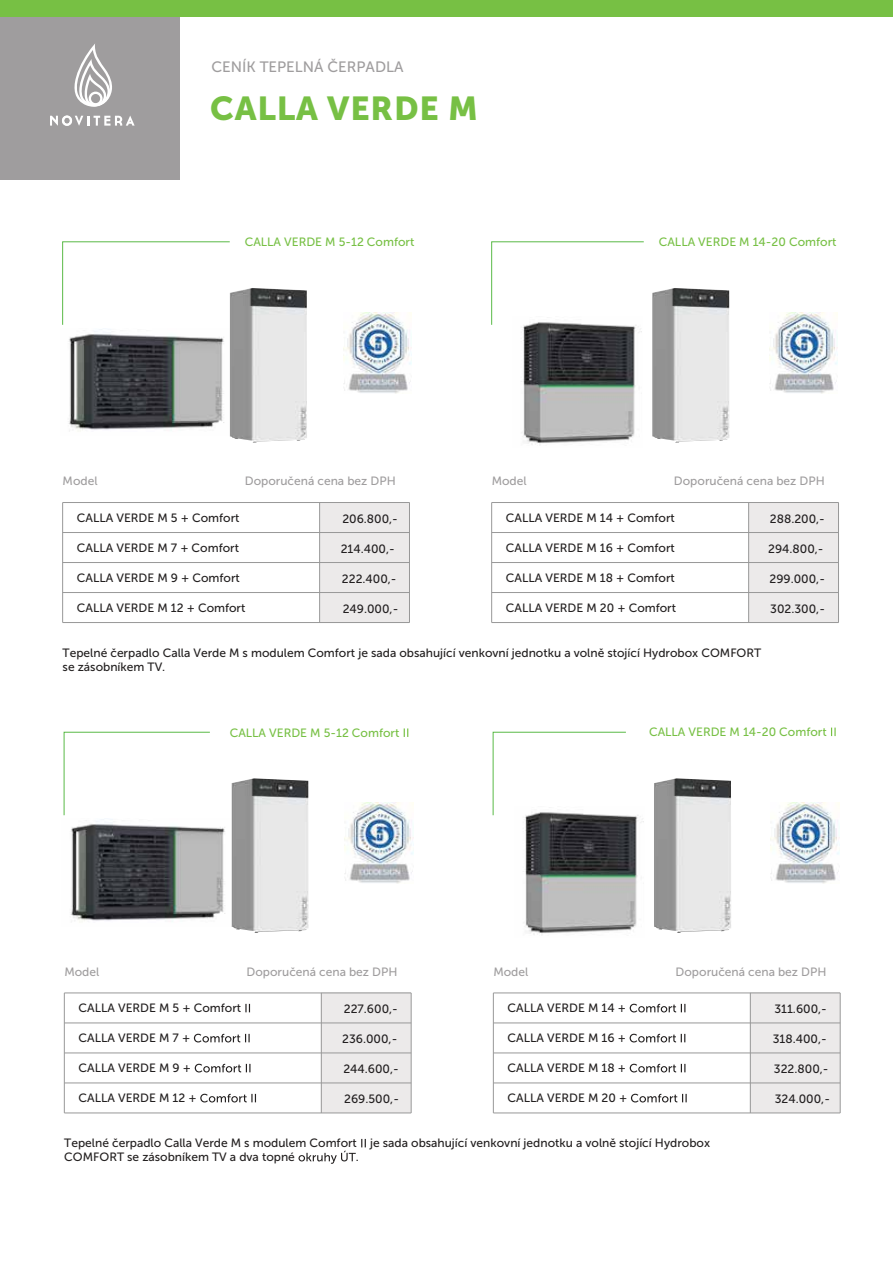
<style>
.page{position:relative;width:893px;height:1263px;background:#fff}
.page>*{position:absolute;margin:0;border:0;box-sizing:border-box;transform-origin:0 0}
.t1{font:33px "Museo Sans 900";letter-spacing:.025em;color:#77c044}
.t2{font:15px "Museo Sans 500";color:#9f9d9e}
.t3{font:12px/14px "Museo Sans 500";color:#221f1f}
.t4{font:12px "Museo Sans 500";color:#221f20}
.t5{font:12px "Museo Sans 500";color:#9f9d9e}
.t6{font:12px "Museo Sans 500";color:#77c044}
</style>
<div class="page">
<img style="left:343px;top:312px;width:69px;height:81px">
<img style="left:769px;top:312px;width:69px;height:81px">
<div style="left:0;top:0;width:180px;height:180px;background:#9f9d9e"></div>
<div style="left:0;top:0;width:893px;height:16px;background:#77c044"></div>
<svg style="left:74px;top:44px;width:38px;height:63px"></svg>
<svg style="left:50px;top:116px;width:85px;height:10px"></svg>
<div style="left:320px;top:502px;width:89px;height:120px;background:#eceaea"></div>
<hr style="left:63px;top:502px;width:346px;height:1px;background:#989898">
<hr style="left:63px;top:532px;width:346px;height:1px;background:#989898">
<hr style="left:63px;top:562px;width:346px;height:1px;background:#989898">
<hr style="left:63px;top:592px;width:346px;height:1px;background:#989898">
<hr style="left:63px;top:622px;width:346px;height:1px;background:#989898">
<img style="left:69px;top:328px;width:161px;height:108px">
<hr style="left:62px;top:502px;width:1px;height:120px;background:#989898">
<hr style="left:409px;top:502px;width:1px;height:120px;background:#989898">
<hr style="left:319px;top:502px;width:1px;height:120px;background:#989898">
<div style="left:749px;top:502px;width:89px;height:120px;background:#eceaea"></div>
<hr style="left:492px;top:502px;width:346px;height:1px;background:#989898">
<hr style="left:492px;top:532px;width:346px;height:1px;background:#989898">
<hr style="left:492px;top:562px;width:346px;height:1px;background:#989898">
<hr style="left:492px;top:592px;width:346px;height:1px;background:#989898">
<hr style="left:492px;top:622px;width:346px;height:1px;background:#989898">
<hr style="left:491px;top:502px;width:1px;height:120px;background:#989898">
<hr style="left:838px;top:502px;width:1px;height:120px;background:#989898">
<hr style="left:748px;top:502px;width:1px;height:120px;background:#989898">
<svg style="left:62px;top:241px;width:168px;height:84px"></svg>
<svg style="left:491px;top:241px;width:153px;height:84px"></svg>
<img style="left:513px;top:316px;width:129px;height:129px">
<img style="left:230px;top:288px;width:77px;height:154px">
<img style="left:652px;top:288px;width:78px;height:154px">
<img style="left:345px;top:803px;width:68px;height:80px">
<img style="left:771px;top:803px;width:68px;height:80px">
<div style="left:321px;top:993px;width:90px;height:120px;background:#eceaea"></div>
<svg style="left:245px;top:1004px;width:5px;height:8px"></svg>
<hr style="left:64px;top:992px;width:347px;height:1px;background:#989898">
<hr style="left:64px;top:1022px;width:347px;height:1px;background:#989898">
<svg style="left:194px;top:1034px;width:56px;height:8px"></svg>
<hr style="left:64px;top:1052px;width:347px;height:1px;background:#989898">
<svg style="left:195px;top:1064px;width:55px;height:8px"></svg>
<hr style="left:64px;top:1082px;width:347px;height:1px;background:#989898">
<svg style="left:200px;top:1094px;width:56px;height:8px"></svg>
<hr style="left:64px;top:1112px;width:347px;height:1px;background:#989898">
<img style="left:70px;top:819px;width:155px;height:103px">
<hr style="left:64px;top:993px;width:1px;height:120px;background:#989898">
<hr style="left:411px;top:993px;width:1px;height:120px;background:#989898">
<hr style="left:321px;top:993px;width:1px;height:120px;background:#989898">
<div style="left:750px;top:993px;width:90px;height:120px;background:#eceaea"></div>
<svg style="left:630px;top:1004px;width:55px;height:8px"></svg>
<hr style="left:493px;top:992px;width:347px;height:1px;background:#989898">
<hr style="left:493px;top:1022px;width:347px;height:1px;background:#989898">
<svg style="left:630px;top:1034px;width:55px;height:8px"></svg>
<hr style="left:493px;top:1052px;width:347px;height:1px;background:#989898">
<svg style="left:630px;top:1064px;width:55px;height:8px"></svg>
<hr style="left:493px;top:1082px;width:347px;height:1px;background:#989898">
<svg style="left:631px;top:1094px;width:56px;height:8px"></svg>
<hr style="left:493px;top:1112px;width:347px;height:1px;background:#989898">
<hr style="left:493px;top:993px;width:1px;height:120px;background:#989898">
<hr style="left:840px;top:993px;width:1px;height:120px;background:#989898">
<hr style="left:750px;top:993px;width:1px;height:120px;background:#989898">
<svg style="left:63px;top:731px;width:147px;height:85px"></svg>
<svg style="left:404px;top:728px;width:4px;height:9px"></svg>
<svg style="left:492px;top:731px;width:134px;height:85px"></svg>
<svg style="left:831px;top:728px;width:5px;height:8px"></svg>
<svg style="left:298px;top:1139px;width:68px;height:25px"></svg>
<img style="left:514px;top:807px;width:130px;height:128px">
<img style="left:231px;top:778px;width:78px;height:155px">
<img style="left:654px;top:778px;width:77px;height:155px">
<p class="t2" style="left:211px;top:59px;width:194px">CENÍK TEPELNÁ ČERPADLA</p>
<h1 class="t1" style="left:210px;top:90px;width:269px">CALLA VERDE M</h1>
<p class="t6" style="left:245px;top:235px;width:171px">CALLA VERDE M 5-12 Comfort</p>
<p class="t6" style="left:659px;top:235px;width:179px">CALLA VERDE M 14-20 Comfort</p>
<p class="t5" style="left:63px;top:475px;width:36px">Model</p>
<p class="t5" style="left:245px;top:475px;width:152px">Doporučená cena bez DPH</p>
<p class="t3" style="left:77px;top:511px;width:164px">CALLA VERDE M 5 + Comfort</p>
<p class="t3" style="left:77px;top:541px;width:164px">CALLA VERDE M 7 + Comfort</p>
<p class="t3" style="left:77px;top:571px;width:164px">CALLA VERDE M 9 + Comfort</p>
<p class="t3" style="left:77px;top:601px;width:170px">CALLA VERDE M 12 + Comfort</p>
<p class="t4" style="left:342px;top:512px;width:57px">206.800,-</p>
<p class="t4" style="left:341px;top:542px;width:56px">214.400,-</p>
<p class="t4" style="left:342px;top:572px;width:56px">222.400,-</p>
<p class="t4" style="left:343px;top:602px;width:57px">249.000,-</p>
<p class="t5" style="left:492px;top:475px;width:36px">Model</p>
<p class="t5" style="left:674px;top:475px;width:152px">Doporučená cena bez DPH</p>
<p class="t3" style="left:506px;top:511px;width:170px">CALLA VERDE M 14 + Comfort</p>
<p class="t3" style="left:506px;top:541px;width:170px">CALLA VERDE M 16 + Comfort</p>
<p class="t3" style="left:506px;top:571px;width:170px">CALLA VERDE M 18 + Comfort</p>
<p class="t3" style="left:506px;top:601px;width:172px">CALLA VERDE M 20 + Comfort</p>
<p class="t4" style="left:770px;top:512px;width:57px">288.200,-</p>
<p class="t4" style="left:768px;top:542px;width:57px">294.800,-</p>
<p class="t4" style="left:769px;top:572px;width:57px">299.000,-</p>
<p class="t4" style="left:770px;top:602px;width:56px">302.300,-</p>
<p class="t3" style="left:63px;top:646px;width:700px">Tepelné čerpadlo Calla Verde M s modulem Comfort je sada obsahující venkovní jednotku a volně stojící Hydrobox COMFORT se zásobníkem TV.</p>
<p class="t6" style="left:230px;top:726px;width:171px">CALLA VERDE M 5-12 Comfort</p>
<p class="t6" style="left:649px;top:725px;width:179px">CALLA VERDE M 14-20 Comfort</p>
<p class="t5" style="left:64px;top:965px;width:36px">Model</p>
<p class="t5" style="left:247px;top:965px;width:152px">Doporučená cena bez DPH</p>
<p class="t3" style="left:79px;top:1001px;width:164px">CALLA VERDE M 5 + Comfort</p>
<p class="t3" style="left:79px;top:1031px;width:113px">CALLA VERDE M 7 +</p>
<p class="t3" style="left:79px;top:1061px;width:114px">CALLA VERDE M 9 +</p>
<p class="t3" style="left:79px;top:1091px;width:119px">CALLA VERDE M 12 +</p>
<p class="t4" style="left:344px;top:1002px;width:56px">227.600,-</p>
<p class="t4" style="left:342px;top:1032px;width:57px">236.000,-</p>
<p class="t4" style="left:343px;top:1062px;width:57px">244.600,-</p>
<p class="t4" style="left:344px;top:1092px;width:56px">269.500,-</p>
<p class="t5" style="left:493px;top:965px;width:36px">Model</p>
<p class="t5" style="left:676px;top:965px;width:152px">Doporučená cena bez DPH</p>
<p class="t3" style="left:508px;top:1001px;width:120px">CALLA VERDE M 14 +</p>
<p class="t3" style="left:508px;top:1031px;width:120px">CALLA VERDE M 16 +</p>
<p class="t3" style="left:508px;top:1061px;width:120px">CALLA VERDE M 18 +</p>
<p class="t3" style="left:508px;top:1091px;width:121px">CALLA VERDE M 20 +</p>
<p class="t4" style="left:774px;top:1002px;width:54px">311.600,-</p>
<p class="t4" style="left:773px;top:1032px;width:55px">318.400,-</p>
<p class="t4" style="left:774px;top:1062px;width:56px">322.800,-</p>
<p class="t4" style="left:775px;top:1092px;width:57px">324.000,-</p>
<p class="t3" style="left:64px;top:1136px;width:647px">Tepelné čerpadlo Calla Verde M s modulem Comfort je sada obsahující venkovní jednotku a volně stojící Hydrobox<br>COMFORT se zásobníkem TV a dva topné</p>
<p class="t3" style="left:356px;top:1150px;width:5px">.</p>
</div>
